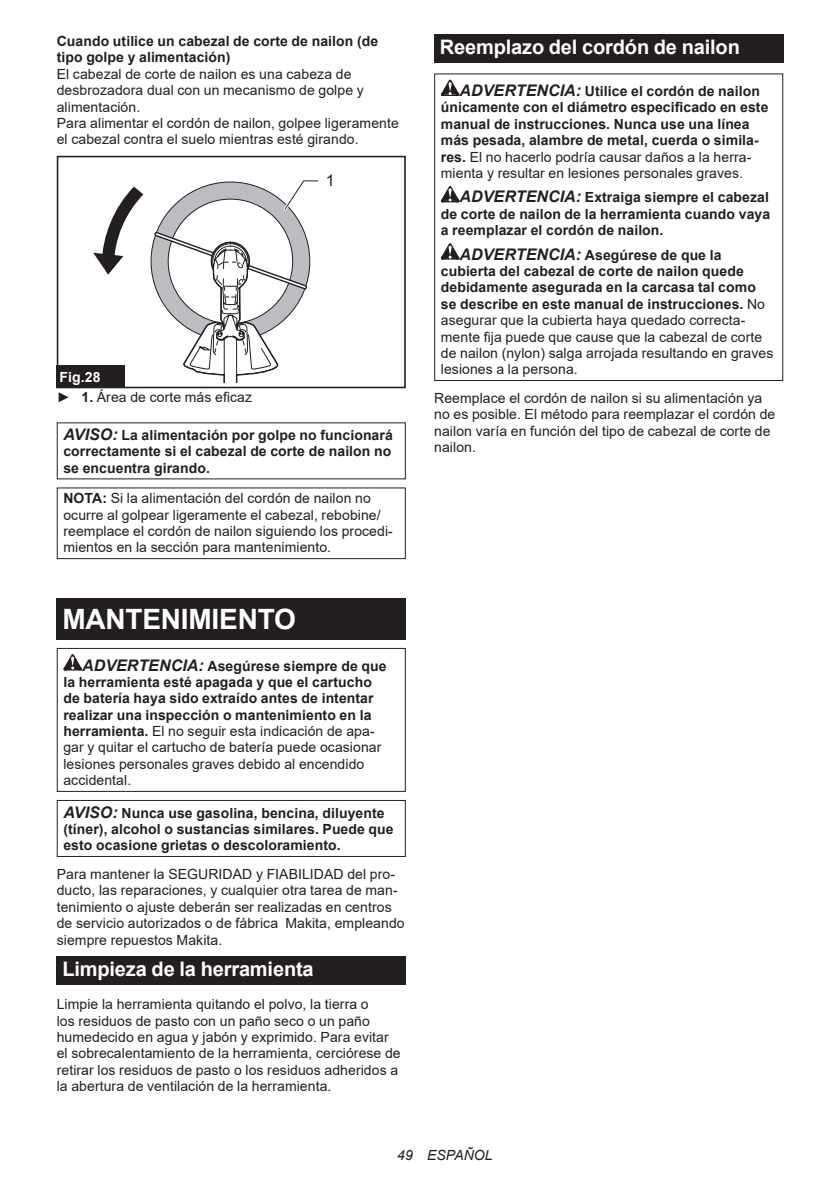
<style>
.page{position:relative;width:840px;height:1191px;background:#fff}
.page>*{position:absolute;margin:0;border:0;box-sizing:border-box;transform-origin:0 0}
.t1{font:700 28px "Arial";letter-spacing:-.01em;color:#fff}
.t2{font:700 20px "Arial";letter-spacing:-.01em;color:#fff}
.t3{font:16px "Arial";color:#231f20}
.t4{font:14px/16.4px "Arial";letter-spacing:.005em;color:#231f20}
.t5{font:700 14px/16.4px "Arial";letter-spacing:.005em;color:#231f20}
.t6{font:italic 14px "Arial";letter-spacing:.005em;color:#231f20}
.s1{font-weight:700;color:#fff}
.s2{font-weight:700}
.s3{font-style:italic;font-size:16px}
.s4{font-weight:400}
.s5{font-weight:700;font-style:italic;font-size:16px}
</style>
<div class="page">
<svg style="left:93px;top:187px;width:50px;height:88px"></svg>
<div style="left:57px;top:156px;width:348px;height:232px;border:2px solid #231f20"></div>
<svg style="left:150px;top:180px;width:169px;height:202px"></svg>
<div style="left:57px;top:365px;width:68px;height:23px;background:#231f20"></div>
<div style="left:57px;top:487px;width:348px;height:72px;border:1px solid #231f20"></div>
<div style="left:57px;top:599px;width:348px;height:41px;background:#231f20"></div>
<svg style="left:63px;top:654px;width:19px;height:16px"></svg>
<div style="left:57px;top:648px;width:348px;height:144px;border:1px solid #231f20"></div>
<div style="left:57px;top:800px;width:348px;height:57px;border:1px solid #231f20"></div>
<div style="left:57px;top:956px;width:348px;height:28px;background:#231f20"></div>
<div style="left:434px;top:34px;width:348px;height:29px;background:#231f20"></div>
<svg style="left:440px;top:80px;width:19px;height:16px"></svg>
<svg style="left:440px;top:186px;width:19px;height:16px"></svg>
<svg style="left:440px;top:243px;width:19px;height:17px"></svg>
<div style="left:434px;top:73px;width:348px;height:308px;border:1px solid #231f20"></div>
<p class="t5" style="left:57px;top:33px;width:323px">Cuando utilice un cabezal de corte de nailon (de tipo golpe y alimentación)</p>
<p class="t4" style="left:57px;top:66px;width:343px">El cabezal de corte de nailon es una cabeza de desbrozadora dual con un mecanismo de golpe y alimentación.<br>Para alimentar el cordón de nailon, golpee ligeramente el cabezal contra el suelo mientras esté girando.</p>
<p class="t3" style="left:325px;top:170px;width:10px">1</p>
<p class="t4" style="left:57px;top:366px;width:197px;line-height:20.2px"><span class="s1">Fig.28<br></span>► <span class="s2">1.</span> Área de corte más eficaz</p>
<p class="t5" style="left:63px;top:427px;width:331px;text-align:justify"><span class="s3">AVISO:</span> La alimentación por golpe no funcionará correctamente si el cabezal de corte de nailon no se encuentra girando.</p>
<p class="t4" style="left:63px;top:490px;width:331px"><span class="s2">NOTA:</span> Si la alimentación del cordón de nailon no ocurre al golpear ligeramente el cabezal, rebobine/ reemplace el cordón de nailon siguiendo los procedi&shy;mientos en la sección para mantenimiento.</p>
<h1 class="t1" style="left:62px;top:599px;width:235px">MANTENIMIENTO</h1>
<p class="t5" style="left:63px;top:657px;width:324px;text-indent:19px"><span class="s3">ADVERTENCIA:</span> Asegúrese siempre de que la herramienta esté apagada y que el cartucho de batería haya sido extraído antes de intentar realizar una inspección o mantenimiento en la herramienta. <span class="s4">El no seguir esta indicación de apa&shy;gar y quitar el cartucho de batería puede ocasionar lesiones personales graves debido al encendido accidental.</span></p>
<p class="t5" style="left:63px;top:804px;width:331px"><span class="s3">AVISO:</span> Nunca use gasolina, bencina, diluyente (tíner), alcohol o sustancias similares. Puede que esto ocasione grietas o descoloramiento.</p>
<p class="t4" style="left:57px;top:865px;width:349px">Para mantener la SEGURIDAD y FIABILIDAD del pro&shy;ducto, las reparaciones, y cualquier otra tarea de man&shy;tenimiento o ajuste deberán ser realizadas en centros de servicio autorizados o de fábrica Makita, empleando siempre repuestos Makita.</p>
<h2 class="t2" style="left:62px;top:954px;width:252px">Limpieza de la herramienta</h2>
<p class="t4" style="left:57px;top:996px;width:345px">Limpie la herramienta quitando el polvo, la tierra o<br>los residuos de pasto con un paño seco o un paño humedecido en agua y jabón y exprimido. Para evitar el sobrecalentamiento de la herramienta, cerciórese de retirar los residuos de pasto o los residuos adheridos a la abertura de ventilación de la herramienta.</p>
<h2 class="t2" style="left:439px;top:33px;width:301px">Reemplazo del cordón de nailon</h2>
<p class="t5" style="left:440px;top:83px;width:329px;text-indent:19px"><span class="s3">ADVERTENCIA:</span> Utilice el cordón de nailon únicamente con el diámetro especificado en este manual de instrucciones. Nunca use una línea más pesada, alambre de metal, cuerda o simila&shy;res. <span class="s4">El no hacerlo podría causar daños a la herra&shy;mienta y resultar en lesiones personales graves.</span></p>
<p class="t5" style="left:440px;top:189px;width:330px;text-align:justify;text-indent:19px"><span class="s3">ADVERTENCIA:</span> Extraiga siempre el cabezal de corte de nailon de la herramienta cuando vaya a reemplazar el cordón de nailon.</p>
<p class="t4" style="left:440px;top:246px;width:334px;text-indent:19px"><span class="s5">ADVERTENCIA:</span> <span class="s2">Asegúrese de que la cubierta del cabezal de corte de nailon quede debidamente asegurada en la carcasa tal como se describe en este manual de instrucciones.</span> No asegurar que la cubierta haya quedado correcta&shy;mente fija puede que cause que la cabezal de corte de nailon (nylon) salga arrojada resultando en graves lesiones a la persona.</p>
<p class="t4" style="left:434px;top:390px;width:342px">Reemplace el cordón de nailon si su alimentación ya no es posible. El método para reemplazar el cordón de nailon varía en función del tipo de cabezal de corte de nailon.</p>
<p class="t6" style="left:397px;top:1146px;width:97px">49 ESPAÑOL</p>
</div>
